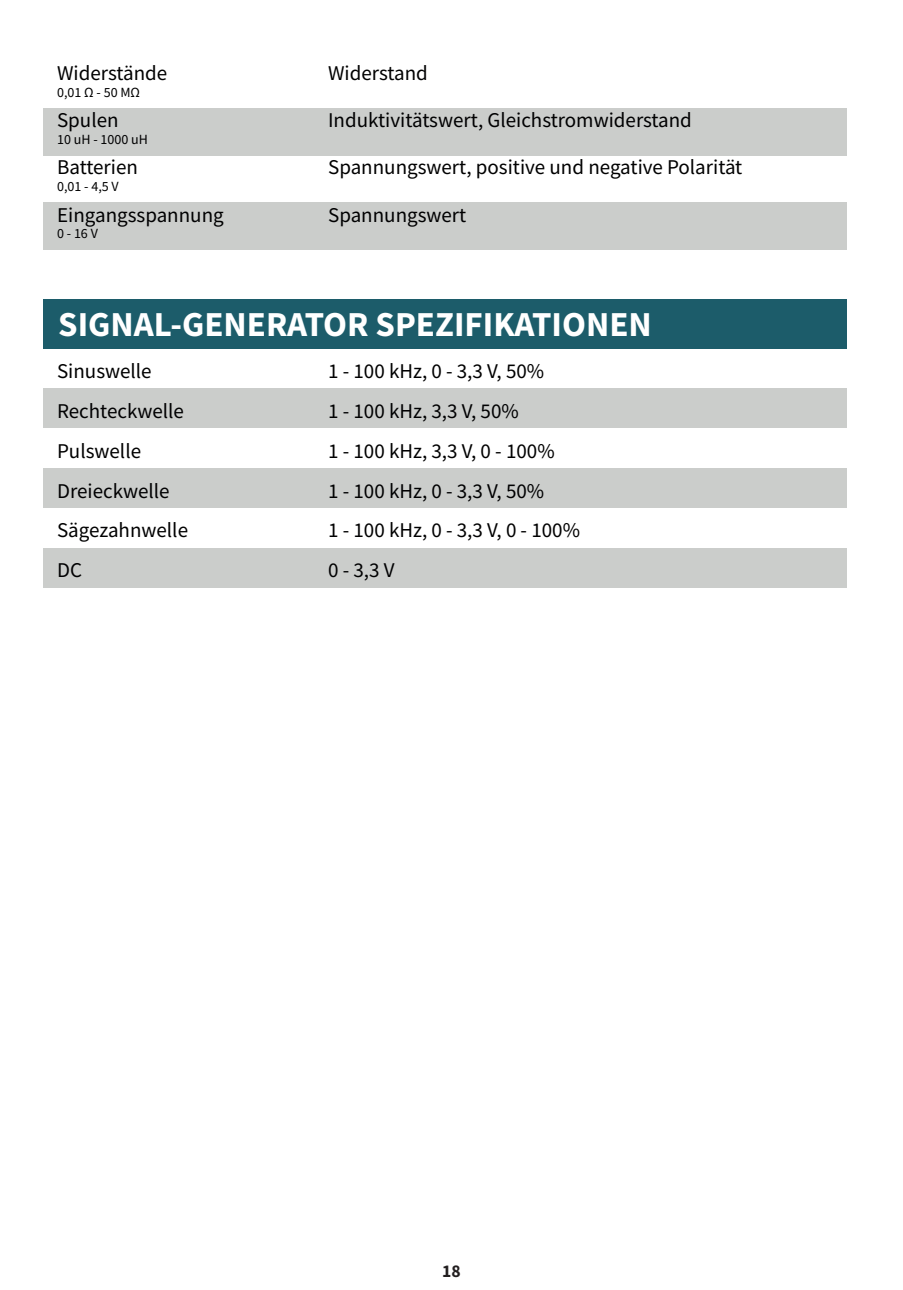
<style>
.page{position:relative;width:903px;height:1290px;background:#fff}
.page>*{position:absolute;margin:0;border:0;box-sizing:border-box;transform-origin:0 0}
.t1{font:700 35px "Source Sans Pro";color:#fff}
.t2{font:21px "Source Sans Pro";color:#000001}
.t3{font:700 17.5px "Source Sans Pro";color:#231f20}
.t4{font:14px "Source Sans Pro";color:#000001}
</style>
<div class="page">
<div style="left:43px;top:108px;width:803px;height:47px;background:#cbcdcb"></div>
<div style="left:43px;top:202px;width:803px;height:47px;background:#cbcdcb"></div>
<div style="left:43px;top:388px;width:803px;height:40px;background:#cbcdcb"></div>
<div style="left:43px;top:468px;width:803px;height:40px;background:#cbcdcb"></div>
<div style="left:43px;top:548px;width:803px;height:39px;background:#cbcdcb"></div>
<div style="left:43px;top:299px;width:803px;height:50px;background:#1c5c6a"></div>
<p class="t2" style="left:57px;top:60px;width:112px">Widerstände</p>
<p class="t4" style="left:57px;top:83px;width:84px">0,01 Ω - 50 MΩ</p>
<p class="t2" style="left:328px;top:60px;width:101px">Widerstand</p>
<p class="t2" style="left:57px;top:107px;width:63px">Spulen</p>
<p class="t4" style="left:57px;top:131px;width:92px">10 uH - 1000 uH</p>
<p class="t2" style="left:328px;top:107px;width:365px">Induktivitätswert, Gleichstromwiderstand</p>
<p class="t2" style="left:57px;top:154px;width:82px">Batterien</p>
<p class="t4" style="left:57px;top:178px;width:63px">0,01 - 4,5 V</p>
<p class="t2" style="left:328px;top:154px;width:416px">Spannungswert, positive und negative Polarität</p>
<p class="t2" style="left:57px;top:201px;width:168px">Eingangsspannung</p>
<p class="t4" style="left:57px;top:225px;width:42px">0 - 16 V</p>
<p class="t2" style="left:328px;top:201px;width:140px">Spannungswert</p>
<h1 class="t1" style="left:58px;top:301px;width:595px">SIGNAL-GENERATOR SPEZIFIKATIONEN</h1>
<p class="t2" style="left:57px;top:358px;width:96px">Sinuswelle</p>
<p class="t2" style="left:328px;top:358px;width:218px">1 - 100 kHz, 0 - 3,3 V, 50%</p>
<p class="t2" style="left:57px;top:398px;width:128px">Rechteckwelle</p>
<p class="t2" style="left:328px;top:398px;width:192px">1 - 100 kHz, 3,3 V, 50%</p>
<p class="t2" style="left:57px;top:437px;width:85px">Pulswelle</p>
<p class="t2" style="left:328px;top:437px;width:228px">1 - 100 kHz, 3,3 V, 0 - 100%</p>
<p class="t2" style="left:57px;top:477px;width:114px">Dreieckwelle</p>
<p class="t2" style="left:328px;top:477px;width:218px">1 - 100 kHz, 0 - 3,3 V, 50%</p>
<p class="t2" style="left:57px;top:517px;width:132px">Sägezahnwelle</p>
<p class="t2" style="left:328px;top:517px;width:253px">1 - 100 kHz, 0 - 3,3 V, 0 - 100%</p>
<p class="t2" style="left:57px;top:557px;width:26px">DC</p>
<p class="t2" style="left:328px;top:557px;width:68px">0 - 3,3 V</p>
<p class="t3" style="left:442px;top:1259px;width:20px">18</p>
</div>
